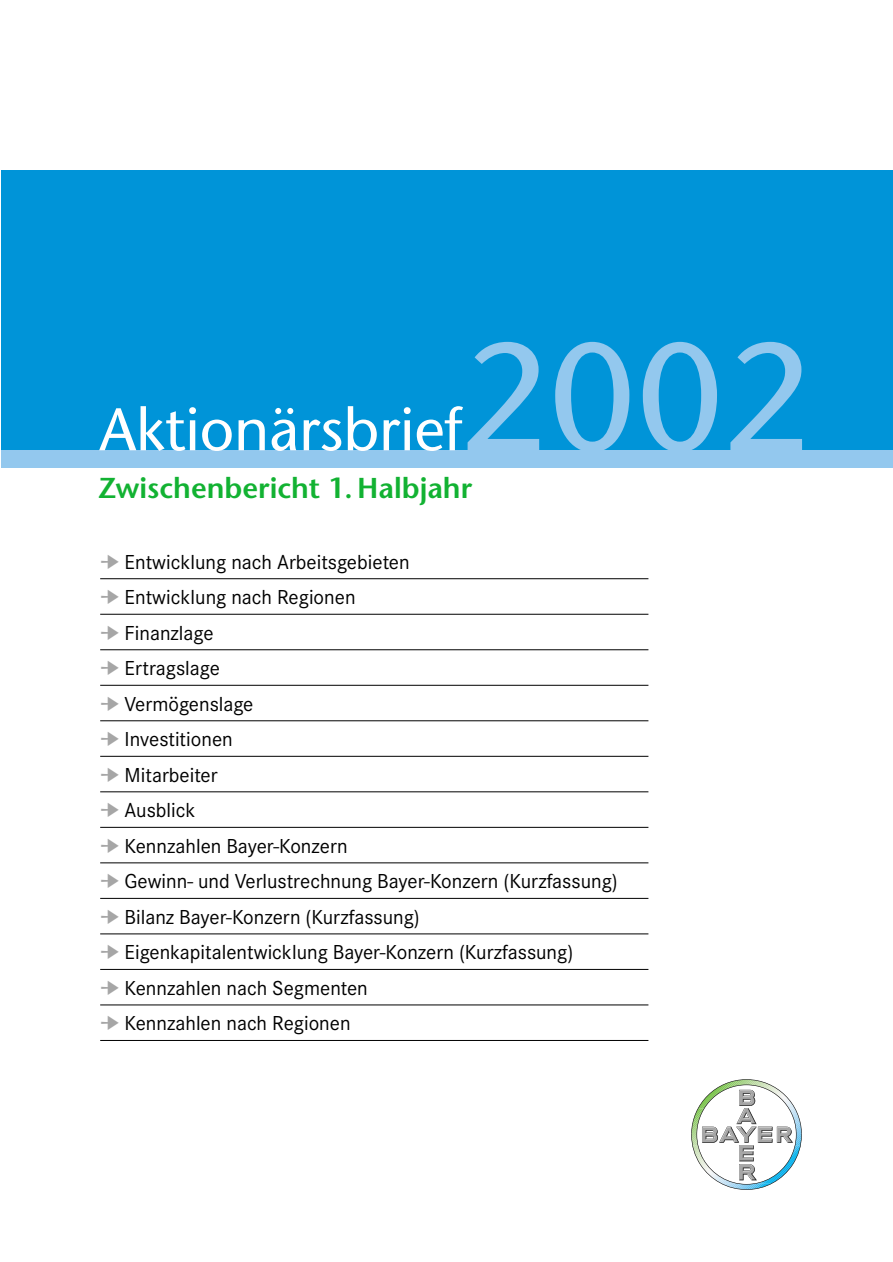
<style>
.page{position:relative;width:893px;height:1262px;background:#fff}
.page>*{position:absolute;margin:0;border:0;box-sizing:border-box;transform-origin:0 0}
.t1{font:152.55px "Stone Sans";color:#93c8ee}
.t2{font:60px "Stone Sans";color:#fff}
.t3{font:600 28.8px "Stone Sans";color:#12b232}
.t4{font:21px "Corporate S";color:#000}
.s1{color:#a6a6a6}
</style>
<div class="page">
<div style="left:1px;top:170px;width:891px;height:298px;background:#0094d8"></div>
<div style="left:1px;top:450px;width:891px;height:18px;background:#93c8ee"></div>
<svg style="left:691px;top:1079px;width:110px;height:110px"></svg>
<hr style="left:100px;top:578px;width:548px;height:1px;background:#000">
<hr style="left:100px;top:614px;width:548px;height:1px;background:#000">
<hr style="left:100px;top:649px;width:548px;height:1px;background:#000">
<hr style="left:100px;top:685px;width:548px;height:1px;background:#000">
<hr style="left:100px;top:720px;width:548px;height:1px;background:#000">
<hr style="left:100px;top:756px;width:548px;height:1px;background:#000">
<hr style="left:100px;top:791px;width:548px;height:1px;background:#000">
<hr style="left:100px;top:827px;width:548px;height:1px;background:#000">
<hr style="left:100px;top:862px;width:548px;height:1px;background:#000">
<hr style="left:100px;top:898px;width:548px;height:1px;background:#000">
<hr style="left:100px;top:933px;width:548px;height:1px;background:#000">
<hr style="left:100px;top:969px;width:548px;height:1px;background:#000">
<hr style="left:100px;top:1004px;width:548px;height:1px;background:#000">
<hr style="left:100px;top:1040px;width:548px;height:1px;background:#000">
<h1 class="t1" style="left:461px;top:338px;width:352px">2002</h1>
<h2 class="t2" style="left:99px;top:406px;width:364px">Aktionärsbrief</h2>
<h3 class="t3" style="left:98px;top:477px;width:375px">Zwischenbericht 1. Halbjahr</h3>
<p class="t4" style="left:100px;top:553px;width:311px"><span class="s1">➔</span> Entwicklung nach Arbeitsgebieten</p>
<p class="t4" style="left:100px;top:589px;width:257px"><span class="s1">➔</span> Entwicklung nach Regionen</p>
<p class="t4" style="left:100px;top:624px;width:115px"><span class="s1">➔</span> Finanzlage</p>
<p class="t4" style="left:100px;top:660px;width:121px"><span class="s1">➔</span> Ertragslage</p>
<p class="t4" style="left:100px;top:695px;width:155px"><span class="s1">➔</span> Vermögenslage</p>
<p class="t4" style="left:100px;top:731px;width:134px"><span class="s1">➔</span> Investitionen</p>
<p class="t4" style="left:100px;top:766px;width:119px"><span class="s1">➔</span> Mitarbeiter</p>
<p class="t4" style="left:100px;top:802px;width:97px"><span class="s1">➔</span> Ausblick</p>
<p class="t4" style="left:100px;top:837px;width:249px"><span class="s1">➔</span> Kennzahlen Bayer-Konzern</p>
<p class="t4" style="left:100px;top:873px;width:519px"><span class="s1">➔</span> Gewinn- und Verlustrechnung Bayer-Konzern (Kurzfassung)</p>
<p class="t4" style="left:100px;top:908px;width:321px"><span class="s1">➔</span> Bilanz Bayer-Konzern (Kurzfassung)</p>
<p class="t4" style="left:100px;top:944px;width:474px"><span class="s1">➔</span> Eigenkapitalentwicklung Bayer-Konzern (Kurzfassung)</p>
<p class="t4" style="left:100px;top:979px;width:269px"><span class="s1">➔</span> Kennzahlen nach Segmenten</p>
<p class="t4" style="left:100px;top:1015px;width:252px"><span class="s1">➔</span> Kennzahlen nach Regionen</p>
</div>
